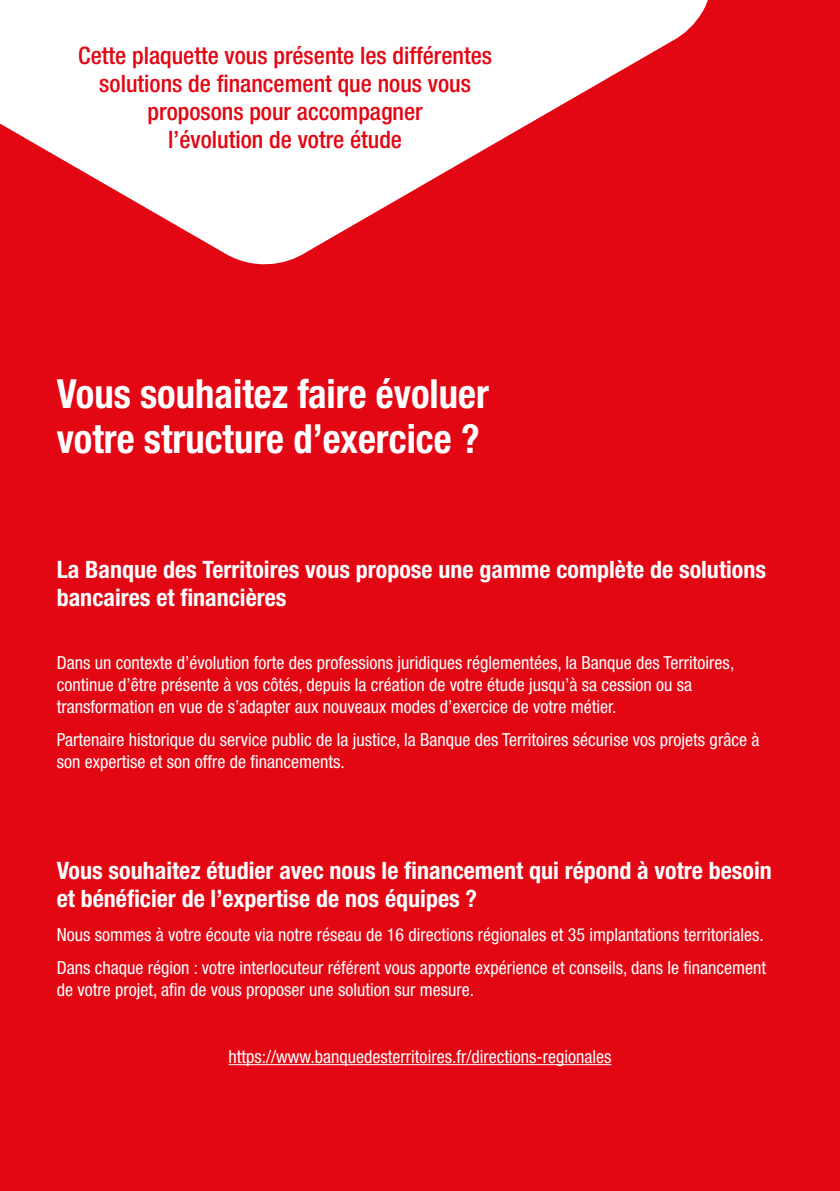
<style>
.page{position:relative;width:840px;height:1191px;background:#fff}
.page>*{position:absolute;margin:0;border:0;box-sizing:border-box;transform-origin:0 0}
.t1{font:700 condensed 40.2px/44.8px "Helvetica Neue LT Pro";color:#fff;scale:.96 1}
.t2{font:700 condensed 24px/28px "Helvetica Neue LT Pro";color:#fff}
.t3{font:500 condensed 24px/28px "Helvetica Neue LT Pro";color:#e30613;text-align:center}
.t4{font:condensed 18px/22px "Helvetica Neue LT Pro";color:#fff}
</style>
<div class="page">
<div style="left:0;top:0;width:839px;height:1191px;background:#e30613"></div>
<hr style="left:228px;top:1064px;width:383px;height:1px;background:#fff">
<svg style="left:0;top:0;width:708px;height:265px;fill:#fff"></svg>
<h2 class="t3" style="left:78px;top:41px;width:415px">Cette plaquette vous présente les différentes solutions de financement que nous vous proposons pour accompagner<br>l’évolution de votre étude</h2>
<h1 class="t1" style="left:57px;top:372px;width:451px">Vous souhaitez faire évoluer votre structure d’exercice ?</h1>
<h2 class="t2" style="left:57px;top:555px;width:710px">La Banque des Territoires vous propose une gamme complète de solutions bancaires et financières</h2>
<p class="t4" style="left:57px;top:651px;width:678px">Dans un contexte d’évolution forte des professions juridiques réglementées, la Banque des Territoires, continue d’être présente à vos côtés, depuis la création de votre étude jusqu’à sa cession ou sa transformation en vue de s’adapter aux nouveaux modes d’exercice de votre métier.</p>
<p class="t4" style="left:57px;top:728px;width:703px">Partenaire historique du service public de la justice, la Banque des Territoires sécurise vos projets grâce à son expertise et son offre de financements.</p>
<h2 class="t2" style="left:57px;top:857px;width:716px">Vous souhaitez étudier avec nous le financement qui répond à votre besoin et bénéficier de l’expertise de nos équipes ?</h2>
<p class="t4" style="left:57px;top:917px;width:710px;line-height:33.4px">Nous sommes à votre écoute via notre réseau de 16 directions régionales et 35 implantations territoriales.<br>Dans chaque région : votre interlocuteur référent vous apporte expérience et conseils, dans le financement</p>
<p class="t4" style="left:57px;top:978px;width:418px">de votre projet, afin de vous proposer une solution sur mesure.</p>
<p class="t4" style="left:228px;top:1045px;width:384px">https://www.banquedesterritoires.fr/directions-regionales</p>
</div>
